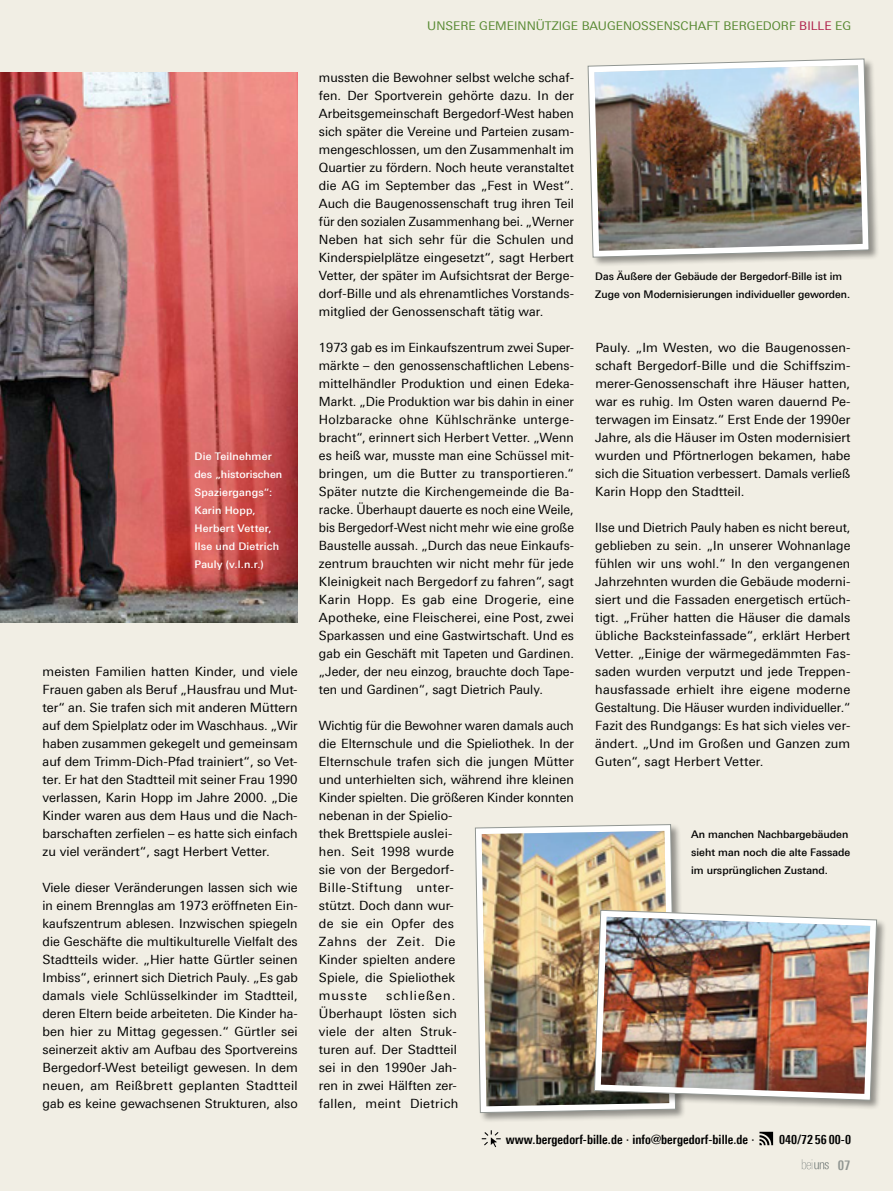
<style>
.page{position:relative;width:893px;height:1191px;background:#f1eee4}
.page>*{position:absolute;margin:0;border:0;box-sizing:border-box;transform-origin:0 0}
.t1{font:700 13.5px "Linotype Univers 620 Cn";color:#919692}
.BU_COPY{font:12.75px/18px "Linotype Univers 430";letter-spacing:.005em;color:#000;text-align:justify}
.BU_COPY-2{font:12.75px/18px "Linotype Univers 430";letter-spacing:.005em;color:#000;scale:.96 1}
.t2{font:700 12.75px "Linotype Univers 620 Cn";letter-spacing:.005em;color:#000}
.t3{font:12px "Linotype Univers 430";color:#578931}
.BU_BILDUNTERSCHRIFT{font:500 10.5px/18px "Linotype Univers 530";color:#000}
.BU_BILDUNTERSCHRIFT-2{font:500 10.5px/18px "Linotype Univers 530";letter-spacing:.015em;color:#fff}
.s1{color:#af1f4a}
</style>
<div class="page">
<svg style="left:482px;top:1130px;width:19px;height:17px"></svg>
<svg style="left:759px;top:1131px;width:14px;height:14px"></svg>
<svg style="left:802px;top:1159px;width:27px;height:10px"></svg>
<img style="left:0;top:72px;width:298px;height:550px">
<div style="left:474px;top:823px;width:212px;height:300px;background:#000;opacity:.4"></div>
<svg style="left:475px;top:824px;width:201px;height:289px"></svg>
<img style="left:482px;top:831px;width:187px;height:275px">
<div style="left:593px;top:909px;width:294px;height:201px;background:#000;opacity:.4"></div>
<svg style="left:594px;top:910px;width:283px;height:190px"></svg>
<img style="left:601px;top:916px;width:269px;height:177px">
<div style="left:587px;top:58px;width:293px;height:209px;background:#000;opacity:.4"></div>
<svg style="left:588px;top:59px;width:281px;height:198px"></svg>
<img style="left:594px;top:65px;width:269px;height:186px">
<p class="BU_BILDUNTERSCHRIFT-2" style="left:195px;top:447px;width:89px">Die Teilnehmer des „historischen<br>Spaziergangs“:<br>Karin Hopp,</p>
<p class="BU_BILDUNTERSCHRIFT-2" style="left:195px;top:519px;width:86px">Herbert Vetter,<br>Ilse und Dietrich<br>Pauly (v.l.n.r.)</p>
<p class="BU_COPY" style="left:43px;top:662px;width:257px">meisten Familien hatten Kinder, und viele Frauen gaben als Beruf „Hausfrau und Mut&shy;ter“ an. Sie trafen sich mit anderen Müttern auf dem Spielplatz oder im Waschhaus. „Wir haben zusammen gekegelt und gemeinsam auf dem Trimm-Dich-Pfad trainiert“, so Vet&shy;ter. Er hat den Stadtteil mit seiner Frau 1990 verlassen, Karin Hopp im Jahre 2000. „Die Kinder waren aus dem Haus und die Nach&shy;barschaften zerfielen – es hatte sich einfach zu viel verändert“, sagt Herbert Vetter.</p>
<p class="BU_COPY" style="left:43px;top:878px;width:257px">Viele dieser Veränderungen lassen sich wie in einem Brennglas am 1973 eröffneten Ein&shy;kaufszentrum ablesen. Inzwischen spiegeln die Geschäfte die multikulturelle Vielfalt des Stadtteils wider. „Hier hatte Gürtler seinen Imbiss“, erinnert sich Dietrich Pauly. „Es gab damals viele Schlüsselkinder im Stadtteil, deren Eltern beide arbeiteten. Die Kinder ha&shy;ben hier zu Mittag gegessen.“ Gürtler sei seinerzeit aktiv am Aufbau des Sportvereins Bergedorf-West beteiligt gewesen. In dem neuen, am Reißbrett geplanten Stadtteil gab es keine gewachsenen Strukturen, also</p>
<p class="t3" style="left:427px;top:19px;width:425px">UNSERE GEMEINNÜTZIGE BAUGENOSSENSCHAFT BERGEDORF <span class="s1">BILLE</span> EG</p>
<p class="BU_COPY" style="left:319px;top:68px;width:257px">mussten die Bewohner selbst welche schaf&shy;fen. Der Sportverein gehörte dazu. In der Arbeitsgemeinschaft Bergedorf-West haben sich später die Vereine und Parteien zusam&shy;mengeschlossen, um den Zusammenhalt im Quartier zu fördern. Noch heute veranstaltet die AG im September das „Fest in West“.<br>Auch die Baugenossenschaft trug ihren Teil für den sozialen Zusammenhang bei. „Werner Neben hat sich sehr für die Schulen und Kinderspielplätze eingesetzt“, sagt Herbert Vetter, der später im Aufsichtsrat der Berge&shy;dorf-Bille und als ehrenamtliches Vorstands&shy;mitglied der Genossenschaft tätig war.</p>
<p class="BU_COPY" style="left:319px;top:338px;width:257px">1973 gab es im Einkaufszentrum zwei Super&shy;märkte – den genossenschaftlichen Lebens&shy;mittelhändler Produktion und einen Edeka-Markt. „Die Produktion war bis dahin in einer Holzbaracke ohne Kühlschränke unterge&shy;bracht“, erinnert sich Herbert Vetter. „Wenn es heiß war, musste man eine Schüssel mit&shy;bringen, um die Butter zu transportieren.“ Später nutzte die Kirchengemeinde die Ba&shy;racke. Überhaupt dauerte es noch eine Weile, bis Bergedorf-West nicht mehr wie eine große Baustelle aussah. „Durch das neue Einkaufs&shy;zentrum brauchten wir nicht mehr für jede Kleinigkeit nach Bergedorf zu fahren“, sagt Karin Hopp. Es gab eine Drogerie, eine Apotheke, eine Fleischerei, eine Post, zwei Sparkassen und eine Gastwirtschaft. Und es gab ein Geschäft mit Tapeten und Gardinen. „Jeder, der neu einzog, brauchte doch Tape&shy;ten und Gardinen“, sagt Dietrich Pauly.</p>
<p class="BU_COPY-2" style="left:319px;top:716px;width:267px">Wichtig für die Bewohner waren damals auch die Elternschule und die Spieliothek. In der<br>Elternschule trafen sich die jungen Mütter und unterhielten sich, während ihre kleinen<br>Kinder spielten. Die größeren Kinder konnten nebenan in der Spielio-<br>thek Brettspiele auslei-<br>hen. Seit 1998 wurde<br>sie von der Bergedorf-<br>Bille-Stiftung unter-<br>stützt. Doch dann wur-<br>de sie ein Opfer des<br>Zahns der Zeit. Die<br>Kinder spielten andere<br>Spiele, die Spieliothek<br>musste</p>
<p class="BU_COPY" style="left:319px;top:986px;width:141px;text-align:left;text-indent:67px">schließen.<br>Überhaupt lösten sich viele der alten Struk&shy;turen auf. Der Stadtteil sei in den 1990er Jah&shy;ren in zwei Hälften zer&shy;fallen, meint Dietrich</p>
<p class="BU_BILDUNTERSCHRIFT" style="left:595px;top:267px;width:256px">Das Äußere der Gebäude der Bergedorf-Bille ist im<br>Zuge von Modernisierungen individueller geworden.</p>
<p class="BU_COPY" style="left:595px;top:338px;width:257px">Pauly. „Im Westen, wo die Baugenossen&shy;schaft Bergedorf-Bille und die Schiffszim&shy;merer-Genossenschaft ihre Häuser hatten, war es ruhig. Im Osten waren dauernd Pe&shy;terwagen im Einsatz.“ Erst Ende der 1990er Jahre, als die Häuser im Osten modernisiert wurden und Pförtnerlogen bekamen, habe sich die Situation verbessert. Damals verließ Karin Hopp den Stadtteil.</p>
<p class="BU_COPY" style="left:595px;top:518px;width:257px">Ilse und Dietrich Pauly haben es nicht bereut, geblieben zu sein. „In unserer Wohnanlage fühlen wir uns wohl.“ In den vergangenen Jahrzehnten wurden die Gebäude moderni&shy;siert und die Fassaden energetisch ertüch&shy;tigt. „Früher hatten die Häuser die damals übliche Backsteinfassade“, erklärt Herbert Vetter. „Einige der wärmegedämmten Fas&shy;saden wurden verputzt und jede Treppen&shy;hausfassade erhielt ihre eigene moderne Gestaltung. Die Häuser wurden individueller.“</p>
<p class="BU_COPY" style="left:595px;top:716px;width:256px">Fazit des Rundgangs: Es hat sich vieles ver&shy;ändert. „Und im Großen und Ganzen zum Guten“, sagt Herbert Vetter.</p>
<p class="BU_BILDUNTERSCHRIFT" style="left:691px;top:825px;width:161px">An manchen Nachbargebäuden sieht man noch die alte Fassade im ursprünglichen Zustand.</p>
<p class="t2" style="left:506px;top:1132px;width:250px">www.bergedorf-bille.de ∙ info@bergedorf-bille.de ∙</p>
<p class="t2" style="left:779px;top:1132px;width:73px">040/72 56 00-0</p>
<p class="t1" style="left:838px;top:1156px;width:14px">07</p>
</div>
